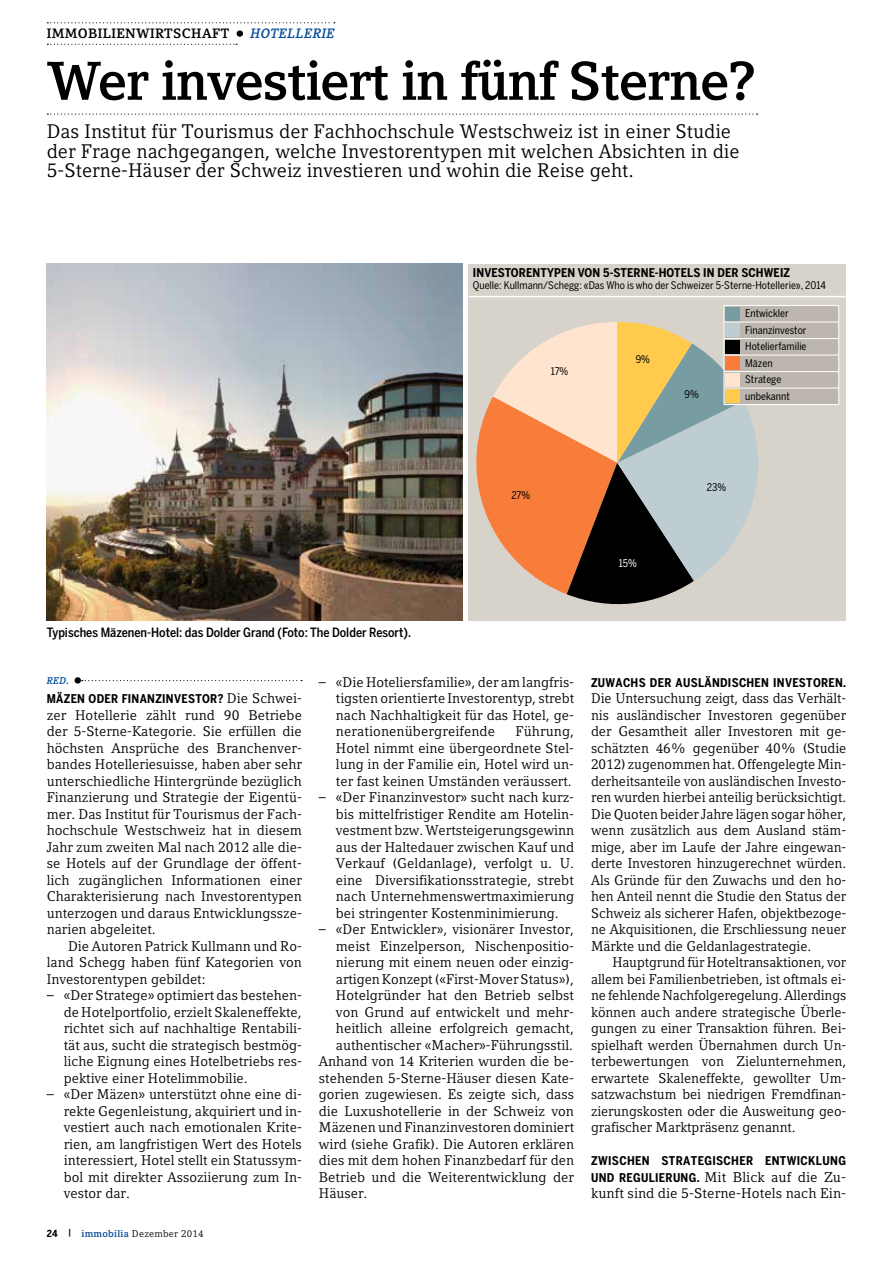
<style>
.page{position:relative;width:893px;height:1263px;background:#fff}
.page>*{position:absolute;margin:0;border:0;box-sizing:border-box;transform-origin:0 0}
.t1{font:700 54px "Compatil Letter LT Pro";letter-spacing:-.025em;color:#000}
.t2{font:19.5px/19.5px "Compatil Letter LT Pro";color:#000}
.t3{font:13.95px/16.5px "Compatil Letter LT Pro";color:#000;text-align:justify}
.t4{font:700 13.5px "Compatil Letter LT Pro";letter-spacing:.025em;color:#000}
.t5{font:italic 700 13.5px "Compatil Letter LT Pro";letter-spacing:.025em;color:#08509c}
.t6{font:500 12.75px "Benton Sans Cond";color:#000}
.t7{font:700 12px "Benton Sans Cond";letter-spacing:.025em;color:#000}
.t8{font:10.5px/16.5px "Benton Sans Cond";color:#000}
.t9{font:10.5px "Benton Sans Cond";color:#fff}
.t10{font:9.75px "Compatil Letter LT Pro";letter-spacing:.025em;color:#000}
.t11{font:italic 700 9.75px "Compatil Letter LT Pro";color:#08509c}
.s1{font-family:"Compatil Letter LT Pro";font-weight:400;font-size:13.95px}
.s2{font-family:"Benton Sans Cond";font-weight:700}
.s3{font-weight:700}
.s4{font-weight:700;color:#08509c}
.s5{font-family:"Benton Sans Cond";font-weight:700;font-size:12px}
</style>
<div class="page">
<svg style="left:47px;top:22px;width:288px;height:1px"></svg>
<svg style="left:47px;top:44px;width:190px;height:1px"></svg>
<div style="left:237px;top:30px;width:6px;height:7px;background:#000;border-radius:50%"></div>
<svg style="left:47px;top:114px;width:711px;height:1px"></svg>
<svg style="left:82px;top:680px;width:220px;height:1px"></svg>
<div style="left:75px;top:677px;width:6px;height:7px;background:#000;border-radius:50%"></div>
<img style="left:47px;top:264px;width:416px;height:357px">
<div style="left:469px;top:264px;width:377px;height:357px;background:#d8d3ca"></div>
<hr style="left:469px;top:296px;width:377px;height:1px;background:#fff">
<hr style="left:724px;top:305px;width:115px;height:1px;background:#fff">
<svg style="left:458px;top:306px;width:381px;height:305px"></svg>
<hr style="left:724px;top:404px;width:115px;height:1px;background:#fff">
<div style="left:725px;top:307px;width:15px;height:14px;background:#779da3"></div>
<div style="left:725px;top:323px;width:15px;height:14px;background:#becdd1"></div>
<div style="left:725px;top:340px;width:15px;height:14px;background:#000"></div>
<div style="left:725px;top:356px;width:15px;height:14px;background:#f87c3a"></div>
<div style="left:725px;top:373px;width:15px;height:14px;background:#ffe4d0"></div>
<div style="left:725px;top:389px;width:15px;height:14px;background:#ffca4d"></div>
<p class="t4" style="left:47px;top:26px;width:184px">IMMOBILIENWIRTSCHAFT</p>
<p class="t5" style="left:250px;top:26px;width:86px">HOTELLERIE</p>
<h1 class="t1" style="left:47px;top:49px;width:711px">Wer investiert in fünf Sterne?</h1>
<h2 class="t2" style="left:47px;top:122px;width:694px">Das Institut für Tourismus der Fachhochschule Westschweiz ist in einer Studie der Frage nachgegangen, welche Investorentypen mit welchen Absichten in die<br>5-Sterne-Häuser der Schweiz investieren und wohin die Reise geht.</h2>
<p class="t7" style="left:473px;top:266px;width:319px">INVESTORENTYPEN VON 5-STERNE-HOTELS IN DER SCHWEIZ</p>
<p class="t8" style="left:473px;top:277px;width:355px">Quelle: Kullmann/Schegg: «Das Who is who der Schweizer 5-Sterne-Hotellerie», 2014</p>
<p class="t8" style="left:745px;top:305px;width:63px">Entwickler<br>Finanzinvestor<br>Hotelierfamilie<br>Mäzen<br>Stratege unbekannt</p>
<p class="t8" style="left:636px;top:351px;width:16px">9%</p>
<p class="t8" style="left:551px;top:363px;width:19px">17%</p>
<p class="t8" style="left:685px;top:386px;width:16px">9%</p>
<p class="t8" style="left:511px;top:488px;width:20px">27%</p>
<p class="t8" style="left:707px;top:479px;width:21px">23%</p>
<p class="t9" style="left:619px;top:557px;width:20px">15%</p>
<p class="t6" style="left:47px;top:625px;width:366px">Typisches Mäzenen-Hotel: das Dolder Grand (Foto: The Dolder Resort).</p>
<p class="t11" style="left:47px;top:674px;width:24px">RED.</p>
<p class="t7" style="left:47px;top:692px;width:257px">MÄZEN ODER FINANZINVESTOR? <span class="s1">Die Schwei-</span></p>
<p class="t3" style="left:47px;top:707px;width:257px">zer Hotellerie zählt rund 90 Betriebe der 5-Sterne-Kategorie. Sie erfüllen die höchsten Ansprüche des Branchenver&shy;bandes Hotelleriesuisse, haben aber sehr unterschiedliche Hintergründe bezüglich Finanzierung und Strategie der Eigentü&shy;mer. Das Institut für Tourismus der Fach&shy;hochschule Westschweiz hat in diesem Jahr zum zweiten Mal nach 2012 alle die&shy;se Hotels auf der Grundlage der öffent&shy;lich zugänglichen Informationen einer Charakterisierung nach Investorentypen unterzogen und daraus Entwicklungssze&shy;narien abgeleitet.</p>
<p class="t3" style="left:47px;top:938px;width:257px;text-indent:21px">Die Autoren Patrick Kullmann und Ro&shy;land Schegg haben fünf Kategorien von Investorentypen gebildet:</p>
<p class="t3" style="left:64px;top:987px;width:240px;text-indent:-17px">– «Der Stratege» optimiert das bestehen&shy;de Hotelportfolio, erzielt Skaleneffekte, richtet sich auf nachhaltige Rentabili&shy;tät aus, sucht die strategisch bestmög&shy;liche Eignung eines Hotelbetriebs res&shy;pektive einer Hotelimmobilie.</p>
<p class="t3" style="left:64px;top:1086px;width:240px;text-indent:-17px">– «Der Mäzen» unterstützt ohne eine di&shy;rekte Gegenleistung, akquiriert und in&shy;vestiert auch nach emotionalen Krite&shy;rien, am langfristigen Wert des Hotels interessiert, Hotel stellt ein Statussym&shy;bol mit direkter Assoziierung zum In&shy;vestor dar.</p>
<p class="t10" style="left:47px;top:1227px;width:158px"><span class="s2">24</span> <span class="s3">|</span> <span class="s4">immobilia</span> Dezember 2014</p>
<p class="t3" style="left:336px;top:674px;width:240px;text-indent:-17px">– «Die Hoteliersfamilie», der am langfris&shy;tigsten orientierte Investorentyp, strebt nach Nachhaltigkeit für das Hotel, ge&shy;nerationenübergreifende</p>
<p class="t3" style="left:336px;top:723px;width:240px;text-indent:179px">Führung, Hotel nimmt eine übergeordnete Stel&shy;lung in der Familie ein, Hotel wird un&shy;ter fast keinen Umständen veräussert.</p>
<p class="t3" style="left:336px;top:789px;width:240px;text-indent:-17px">– «Der Finanzinvestor» sucht nach kurz&shy;bis mittelfristiger Rendite am Hotelin&shy;vestment bzw. Wertsteigerungsgewinn aus der Haltedauer zwischen Kauf und Verkauf (Geldanlage), verfolgt u. U. eine Diversifikationsstrategie, strebt nach Unternehmenswertmaximierung bei stringenter Kostenminimierung.</p>
<p class="t3" style="left:319px;top:921px;width:257px">– «Der Entwickler», visionärer Investor,</p>
<p class="t3" style="left:336px;top:938px;width:240px">meist Einzelperson, Nischenpositio-</p>
<p class="t3" style="left:336px;top:954px;width:240px">nierung mit einem neuen oder einzig-</p>
<p class="t3" style="left:336px;top:971px;width:239px">artigen Konzept («First-Mover Status»),</p>
<p class="t3" style="left:336px;top:987px;width:240px">Hotelgründer hat den Betrieb selbst</p>
<p class="t3" style="left:336px;top:1004px;width:240px">von Grund auf entwickelt und mehr-</p>
<p class="t3" style="left:336px;top:1020px;width:240px">heitlich alleine erfolgreich gemacht,</p>
<p class="t3" style="left:336px;top:1037px;width:239px">authentischer «Macher»-Führungsstil.</p>
<p class="t3" style="left:319px;top:1053px;width:257px">Anhand von 14 Kriterien wurden die be-</p>
<p class="t3" style="left:319px;top:1070px;width:257px">stehenden 5-Sterne-Häuser diesen Kate-</p>
<p class="t3" style="left:319px;top:1086px;width:257px">gorien zugewiesen. Es zeigte sich, dass</p>
<p class="t3" style="left:319px;top:1103px;width:256px">die Luxushotellerie in der Schweiz von</p>
<p class="t3" style="left:319px;top:1119px;width:257px">Mäzenen und Finanzinvestoren dominiert</p>
<p class="t3" style="left:319px;top:1136px;width:257px">wird (siehe Grafik). Die Autoren erklären</p>
<p class="t3" style="left:319px;top:1152px;width:257px">dies mit dem hohen Finanzbedarf für den</p>
<p class="t3" style="left:319px;top:1169px;width:257px">Betrieb und die Weiterentwicklung der</p>
<p class="t3" style="left:319px;top:1185px;width:50px">Häuser.</p>
<p class="t7" style="left:591px;top:675px;width:257px">ZUWACHS DER AUSLÄNDISCHEN INVESTOREN.</p>
<p class="t3" style="left:591px;top:690px;width:257px">Die Untersuchung zeigt, dass das Verhält&shy;nis ausländischer Investoren gegenüber der Gesamtheit aller Investoren mit ge&shy;schätzten 46% gegenüber 40% (Studie 2012) zugenommen hat. Offengelegte Min&shy;derheitsanteile von ausländischen Investo&shy;ren wurden hierbei anteilig berücksichtigt.<br>Die Quoten beider Jahre lägen sogar höher, wenn zusätzlich aus dem Ausland stäm&shy;mige, aber im Laufe der Jahre eingewan&shy;derte Investoren hinzugerechnet würden.<br>Als Gründe für den Zuwachs und den ho&shy;hen Anteil nennt die Studie den Status der Schweiz als sicherer Hafen, objektbezoge&shy;ne Akquisitionen, die Erschliessung neuer Märkte und die Geldanlagestrategie.</p>
<p class="t3" style="left:591px;top:954px;width:257px;text-indent:21px">Hauptgrund für Hoteltransaktionen, vor allem bei Familienbetrieben, ist oftmals ei&shy;ne fehlende Nachfolgeregelung. Allerdings können auch andere strategische Überle&shy;gungen zu einer Transaktion führen. Bei&shy;spielhaft werden Übernahmen durch Un&shy;terbewertungen von Zielunternehmen, erwartete Skaleneffekte, gewollter Um&shy;satzwachstum bei niedrigen Fremdfinan&shy;zierungskosten oder die Ausweitung geo&shy;grafischer Marktpräsenz genannt.</p>
<p class="t7" style="left:591px;top:1154px;width:256px">ZWISCHEN STRATEGISCHER ENTWICKLUNG</p>
<p class="t3" style="left:591px;top:1169px;width:257px"><span class="s5">UND REGULIERUNG.</span> Mit Blick auf die Zu&shy;kunft sind die 5-Sterne-Hotels nach Ein-</p>
</div>
